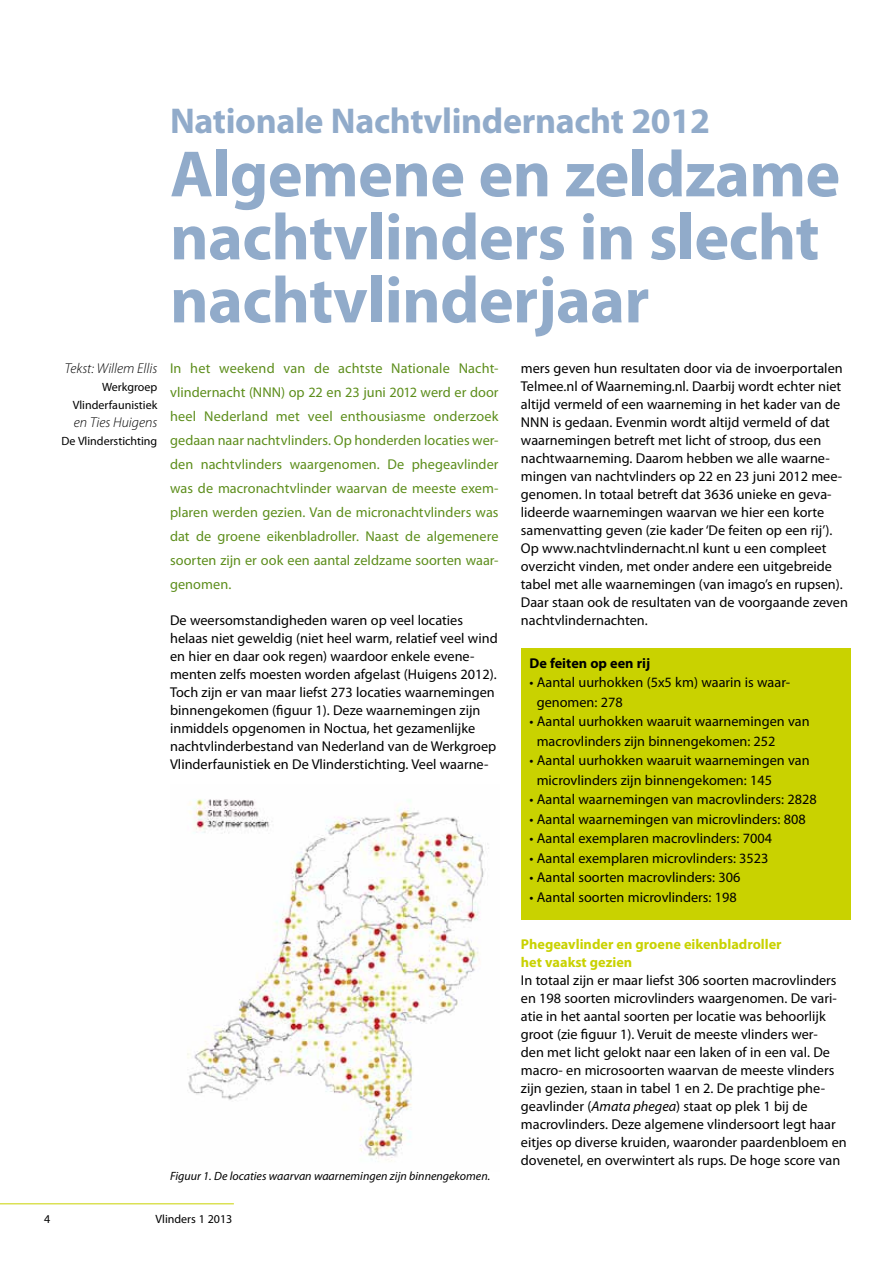
<style>
.page{position:relative;width:893px;height:1263px;background:#fff}
.page>*{position:absolute;margin:0;border:0;box-sizing:border-box;transform-origin:0 0}
.t1{font:700 66px/63px "Myriad Pro";letter-spacing:-.01em;color:#91abca}
.t2{font:700 36px "Myriad Pro";letter-spacing:-.01em;color:#91abca}
.t3{font:14.25px/18px "Myriad Pro";color:#000}
.t4{font:14.25px/24px "Myriad Pro";letter-spacing:.005em;color:#5d8e1c;text-align:justify}
.t5{font:700 14.25px/18px "Myriad Pro";color:#c9d200}
.t6{font:italic 300 14.25px "Myriad Pro";color:#000}
.t7{font:700 14.25px "Myriad Pro";color:#000}
.t8{font:12px/18px "Myriad Pro";color:#000;text-align:right}
.t9{font:italic 12px "Myriad Pro";color:#000}
.s1{font-style:italic}
</style>
<div class="page">
<hr style="left:0;top:1203px;width:234px;height:1px;background:#c9d200">
<div style="left:521px;top:649px;width:329px;height:271px;background:#c9d200"></div>
<img style="left:187px;top:799px;width:302px;height:362px">
<p class="t6" style="left:65px;top:361px;width:94px">Tekst: Willem Ellis</p>
<p class="t8" style="left:73px;top:378px;width:86px">Werkgroep<br>Vlinderfaunistiek</p>
<p class="t6" style="left:74px;top:415px;width:85px">en Ties Huigens</p>
<p class="t8" style="left:62px;top:432px;width:97px">De Vlinderstichting</p>
<h2 class="t2" style="left:170px;top:98px;width:542px">Nationale Nachtvlindernacht 2012</h2>
<h1 class="t1" style="left:170px;top:140px;width:672px">Algemene en zeldzame nachtvlinders in slecht nachtvlinderjaar</h1>
<p class="t4" style="left:170px;top:356px;width:330px">In het weekend van de achtste Nationale Nacht&shy;vlindernacht (NNN) op 22 en 23 juni 2012 werd er door heel Nederland met veel enthousiasme onderzoek gedaan naar nachtvlinders. Op honderden locaties wer&shy;den nachtvlinders waargenomen. De phegeavlinder was de macronachtvlinder waarvan de meeste exem&shy;plaren werden gezien. Van de micronachtvlinders was dat de groene eikenbladroller. Naast de algemenere soorten zijn er ook een aantal zeldzame soorten waar&shy;genomen.</p>
<p class="t3" style="left:170px;top:611px;width:329px">De weersomstandigheden waren op veel locaties helaas niet geweldig (niet heel warm, relatief veel wind en hier en daar ook regen) waardoor enkele evene&shy;menten zelfs moesten worden afgelast (Huigens 2012).<br>Toch zijn er van maar liefst 273 locaties waarnemingen binnengekomen (figuur 1). Deze waarnemingen zijn inmiddels opgenomen in Noctua, het gezamenlijke nachtvlinderbestand van Nederland van de Werkgroep Vlinderfaunistiek en De Vlinderstichting. Veel waarne-</p>
<p class="t3" style="left:521px;top:359px;width:329px">mers geven hun resultaten door via de invoerportalen Telmee.nl of Waarneming.nl. Daarbij wordt echter niet altijd vermeld of een waarneming in het kader van de NNN is gedaan. Evenmin wordt altijd vermeld of dat waarnemingen betreft met licht of stroop, dus een nachtwaarneming. Daarom hebben we alle waarne&shy;mingen van nachtvlinders op 22 en 23 juni 2012 mee&shy;genomen. In totaal betreft dat 3636 unieke en geva&shy;lideerde waarnemingen waarvan we hier een korte samenvatting geven (zie kader ‘De feiten op een rij’).<br>Op www.nachtvlindernacht.nl kunt u een compleet overzicht vinden, met onder andere een uitgebreide tabel met alle waarnemingen (van imago’s en rupsen).<br>Daar staan ook de resultaten van de voorgaande zeven nachtvlindernachten.</p>
<p class="t7" style="left:529px;top:654px;width:122px">De feiten op een rij</p>
<p class="t3" style="left:537px;top:673px;width:255px;line-height:19.5px;text-indent:-7px">• Aantal uurhokken (5x5 km) waarin is waar&shy;genomen: 278</p>
<p class="t3" style="left:537px;top:712px;width:274px;line-height:19.5px;text-indent:-7px">• Aantal uurhokken waaruit waarnemingen van macrovlinders zijn binnengekomen: 252</p>
<p class="t3" style="left:537px;top:751px;width:274px;line-height:19.5px;text-indent:-7px">• Aantal uurhokken waaruit waarnemingen van microvlinders zijn binnengekomen: 145</p>
<p class="t3" style="left:529px;top:790px;width:289px">• Aantal waarnemingen van macrovlinders: 2828</p>
<p class="t3" style="left:529px;top:810px;width:278px">• Aantal waarnemingen van microvlinders: 808</p>
<p class="t3" style="left:529px;top:829px;width:244px">• Aantal exemplaren macrovlinders: 7004</p>
<p class="t3" style="left:529px;top:849px;width:241px">• Aantal exemplaren microvlinders: 3523</p>
<p class="t3" style="left:529px;top:868px;width:212px">• Aantal soorten macrovlinders: 306</p>
<p class="t3" style="left:529px;top:888px;width:209px">• Aantal soorten microvlinders: 198</p>
<p class="t9" style="left:170px;top:1168px;width:322px">Figuur 1. De locaties waarvan waarnemingen zijn binnengekomen.</p>
<p class="t5" style="left:521px;top:935px;width:262px">Phegeavlinder en groene eikenbladroller het vaakst gezien</p>
<p class="t3" style="left:521px;top:971px;width:327px">In totaal zijn er maar liefst 306 soorten macrovlinders en 198 soorten microvlinders waargenomen. De vari&shy;atie in het aantal soorten per locatie was behoorlijk groot (zie figuur 1). Veruit de meeste vlinders wer-<br>den met licht gelokt naar een laken of in een val. De macro- en microsoorten waarvan de meeste vlinders zijn gezien, staan in tabel 1 en 2. De prachtige phe&shy;geavlinder (<span class="s1">Amata phegea</span>) staat op plek 1 bij de macrovlinders. Deze algemene vlindersoort legt haar eitjes op diverse kruiden, waaronder paardenbloem en dovenetel, en overwintert als rups. De hoge score van</p>
<p class="t8" style="left:44px;top:1210px;width:8px">4</p>
<p class="t8" style="left:156px;top:1210px;width:78px">Vlinders 1 2013</p>
</div>
